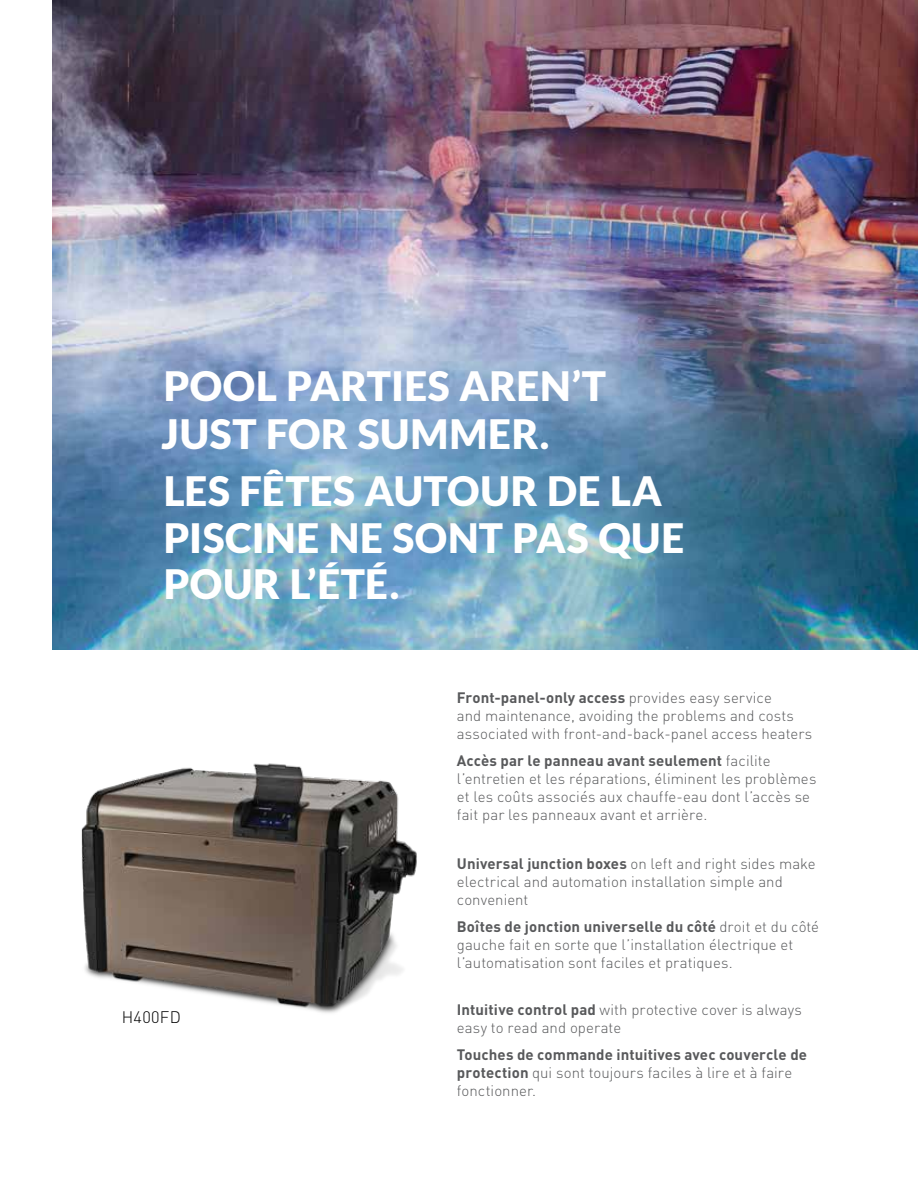
<style>
.page{position:relative;width:918px;height:1188px;background:#fff}
.page>*{position:absolute;margin:0;border:0;box-sizing:border-box;transform-origin:0 0}
.t1{font:900 40.5px/46.5px "Lato";letter-spacing:.015em;color:#fff}
.t2{font:300 16.5px "DIN Pro";letter-spacing:.015em;color:#000}
.t3{font:300 15px/18px "DIN Pro";letter-spacing:.005em;color:#58595b}
.t4{font:700 15px/18px "DIN Pro";letter-spacing:.01em;color:#58595b}
.s1{font-weight:700}
.s2{font-weight:300}
</style>
<div class="page">
<img style="left:52px;top:0;width:866px;height:650px">
<img style="left:81px;top:763px;width:336px;height:250px">
<h1 class="t1" style="left:162px;top:361px;width:446px;line-height:48.6px">POOL PARTIES AREN’T<br>JUST FOR SUMMER.</h1>
<h1 class="t1" style="left:164px;top:467px;width:522px">LES FÊTES AUTOUR DE LA<br>PISCINE NE SONT PAS QUE<br>POUR L’ÉTÉ.</h1>
<p class="t3" style="left:457px;top:688px;width:357px"><span class="s1">Front-panel-only access</span> provides easy service<br>and maintenance, avoiding the problems and costs associated with front-and-back-panel access heaters</p>
<p class="t3" style="left:457px;top:751px;width:361px"><span class="s1">Accès par le panneau avant seulement</span> facilite l’entretien et les réparations, éliminent les problèmes et les coûts associés aux chauffe-eau dont l’accès se fait par les panneaux avant et arrière.</p>
<p class="t3" style="left:457px;top:854px;width:360px"><span class="s1">Universal junction boxes</span> on left and right sides make electrical and automation installation simple and convenient</p>
<p class="t3" style="left:457px;top:917px;width:364px"><span class="s1">Boîtes de jonction universelle du côté</span> droit et du côté gauche fait en sorte que l’installation électrique et l’automatisation sont faciles et pratiques.</p>
<p class="t2" style="left:122px;top:1004px;width:61px">H400FD</p>
<p class="t3" style="left:457px;top:1000px;width:347px"><span class="s1">Intuitive control pad</span> with protective cover is always easy to read and operate</p>
<p class="t4" style="left:457px;top:1045px;width:352px">Touches de commande intuitives avec couvercle de protection <span class="s2">qui sont toujours faciles à lire et à faire fonctionner.</span></p>
</div>
